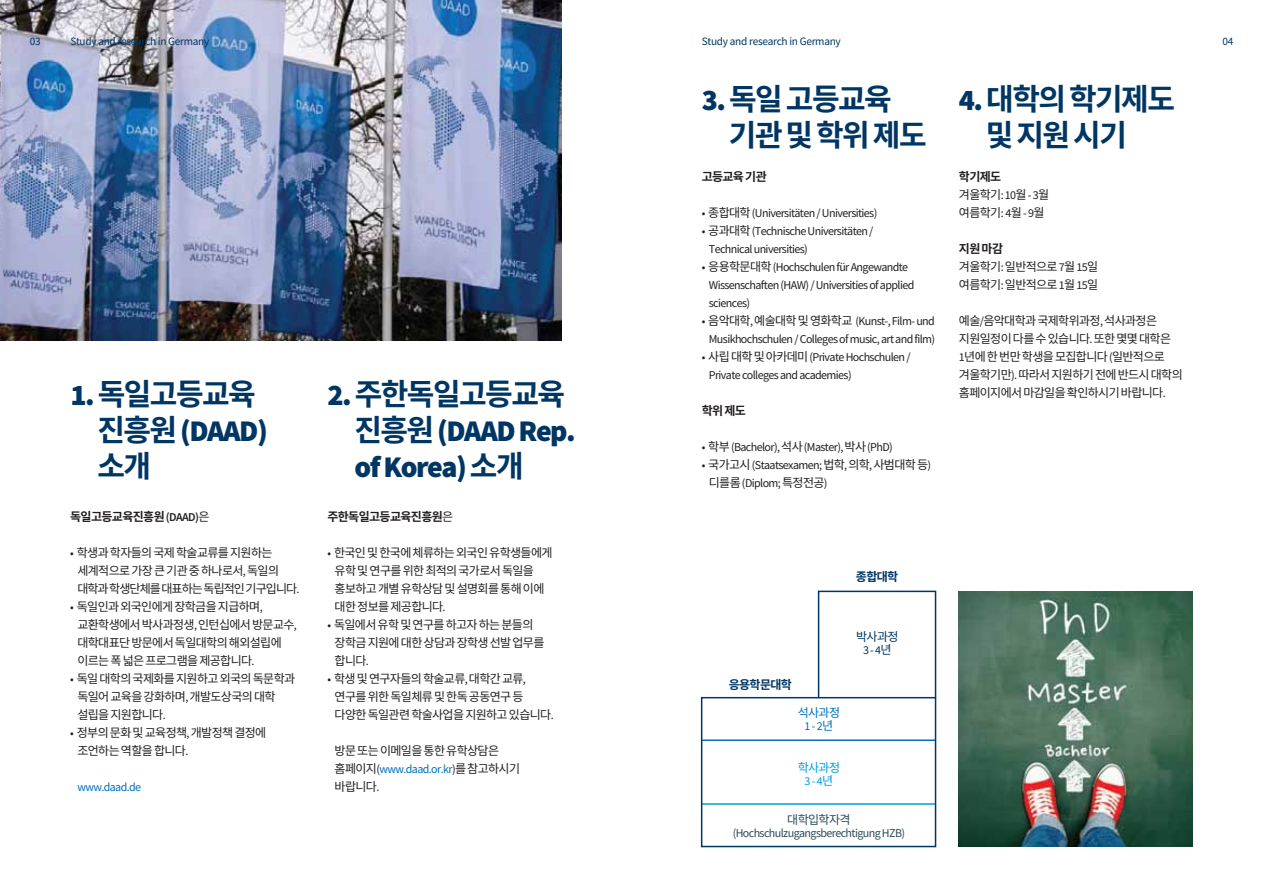
<style>
.page{position:relative;width:1263px;height:893px;background:#fff}
.page>*{position:absolute;margin:0;border:0;box-sizing:border-box;transform-origin:0 0}
.t1{font:700 30px/36px "Source Han Sans HWK";letter-spacing:-.05em;color:#003663}
.t2{font:900 30px/36px "Source Sans Pro";letter-spacing:-.05em;color:#003663}
.t3{font:12px/18px "Source Han Sans HWK";letter-spacing:-.05em;color:#231f20}
.t4{font:12px/18px "Source Sans Pro";letter-spacing:-.05em;color:#231f20}
.t5{font:12px "Source Sans Pro";letter-spacing:-.05em;color:#0072bc}
.t6{font:700 12px "Source Han Sans HWK";letter-spacing:-.05em;color:#231f20}
.t7{font:12px "Source Sans Pro";letter-spacing:-.05em;color:#2b4b5a}
.t8{font:700 12px "Source Han Sans HWK";letter-spacing:-.05em;color:#003663}
.t9{font:12px "Source Han Sans HWK";letter-spacing:-.05em;color:#2b4b5a}
.t10{font:12px "Source Han Sans HWK";color:#0072bc}
.t11{font:12px "Source Han Sans HWK";color:#009fdf}
.t12{font:12px "Source Sans Pro";color:#009fdf}
.t13{font:12px "Source Han Sans HWK";color:#003663}
.t14{font:12px "Source Sans Pro";color:#003663}
.t15{font:11.25px "Source Sans Pro";letter-spacing:-.025em;color:#003663}
.s1{font-family:"Source Sans Pro";font-weight:900}
.s2{font-family:"Source Han Sans HWK";font-weight:700}
.s3{font-family:"Source Sans Pro";font-weight:600}
.s4{font-weight:400}
.s5{font-family:"Source Sans Pro"}
.s6{font-family:"Source Han Sans HWK";color:#231f20}
.s7{color:#231f20}
.s8{font-family:"Source Han Sans HWK"}
.s9{font-weight:700}
</style>
<div class="page">
<img style="left:0;top:0;width:561px;height:340px">
<hr style="left:702px;top:739px;width:233px;height:2px;background:#0072bc">
<hr style="left:702px;top:803px;width:233px;height:2px;background:#009fdf">
<div style="left:818px;top:591px;width:118px;height:107px;border:2px solid #003663"></div>
<div style="left:701px;top:697px;width:235px;height:150px;border:2px solid #003663"></div>
<img style="left:959px;top:591px;width:234px;height:255px">
<p class="t15" style="left:70px;top:35px;width:140px">Study and research in Germany</p>
<p class="t15" style="left:702px;top:35px;width:140px">Study and research in Germany</p>
<p class="t15" style="left:30px;top:35px;width:12px">03</p>
<p class="t15" style="left:1222px;top:35px;width:12px">04</p>
<h1 class="t1" style="left:70px;top:377px;width:187px"><span class="s1">1.</span> 독일고등교육</h1>
<h1 class="t2" style="left:97px;top:413px;width:172px"><span class="s2">진흥원</span> (DAAD)</h1>
<h1 class="t1" style="left:97px;top:449px;width:55px">소개</h1>
<p class="t6" style="left:70px;top:510px;width:141px">독일고등교육진흥원 <span class="s3">(DAAD)</span><span class="s4">은</span></p>
<p class="t3" style="left:77px;top:544px;width:223px;text-indent:-7px"><span class="s5">•</span> 학생과학자들의국제학술교류를지원하는 세계적으로가장큰기관중하나로서<span class="s5">,</span> 독일의 대학과학생단체를대표하는독립적인기구입니다<span class="s5">.</span></p>
<p class="t3" style="left:77px;top:598px;width:221px;text-indent:-7px"><span class="s5">•</span> 독일인과외국인에게장학금을지급하며<span class="s5">, </span>교환학생에서박사과정생<span class="s5">,</span> 인턴십에서방문교수<span class="s5">, </span>대학대표단방문에서독일대학의해외설립에 이르는폭넓은프로그램을제공합니다<span class="s5">.</span></p>
<p class="t3" style="left:77px;top:670px;width:219px;text-indent:-7px"><span class="s5">•</span> 독일대학의국제화를지원하고외국의독문학과 독일어교육을강화하며<span class="s5">,</span> 개발도상국의대학 설립을지원합니다<span class="s5">.</span></p>
<p class="t3" style="left:77px;top:724px;width:190px;text-indent:-7px"><span class="s5">•</span> 정부의문화및교육정책<span class="s5">,</span> 개발정책결정에 조언하는역할을합니다<span class="s5">.</span></p>
<p class="t5" style="left:77px;top:779px;width:65px">www.daad.de</p>
<h1 class="t1" style="left:327px;top:377px;width:239px"><span class="s1">2.</span> 주한독일고등교육</h1>
<h1 class="t2" style="left:354px;top:413px;width:223px"><span class="s2">진흥원</span> (DAAD Rep. of Korea)<span class="s2">소개</span></h1>
<p class="t6" style="left:327px;top:510px;width:127px">주한독일고등교육진흥원<span class="s4">은</span></p>
<p class="t3" style="left:335px;top:544px;width:219px;text-indent:-7px"><span class="s5">•</span> 한국인및한국에체류하는외국인유학생들에게 유학및연구를위한최적의국가로서독일을 홍보하고개별유학상담및설명회를통해이에 대한정보를제공합니다<span class="s5">.</span></p>
<p class="t3" style="left:335px;top:616px;width:211px;text-indent:-7px"><span class="s5">•</span> 독일에서유학및연구를하고자하는분들의 장학금지원에대한상담과장학생선발업무를 합니다<span class="s5">.</span></p>
<p class="t3" style="left:335px;top:670px;width:220px;text-indent:-7px"><span class="s5">•</span> 학생및연구자들의학술교류<span class="s5">,</span> 대학간교류<span class="s5">, </span>연구를위한독일체류및한독공동연구등 다양한독일관련학술사업을지원하고있습니다<span class="s5">.</span></p>
<p class="t3" style="left:335px;top:742px;width:166px">방문또는이메일을통한유학상담은</p>
<p class="t5" style="left:335px;top:761px;width:187px"><span class="s6">홈페이지</span><span class="s7">(</span>www.daad.or.kr<span class="s7">)</span><span class="s6">를참고하시기</span></p>
<p class="t3" style="left:335px;top:778px;width:46px">바랍니다<span class="s5">.</span></p>
<h1 class="t1" style="left:729px;top:82px;width:199px;text-indent:-27px"><span class="s1">3.</span> 독일고등교육 기관및학위제도</h1>
<p class="t6" style="left:702px;top:169px;width:67px">고등교육기관</p>
<p class="t4" style="left:702px;top:204px;width:177px">• <span class="s8">종합대학</span> (Universitäten / Universities)</p>
<p class="t4" style="left:709px;top:222px;width:166px;text-indent:-7px">• <span class="s8">공과대학</span> (Technische Universitäten /<br>Technical universities)</p>
<p class="t4" style="left:709px;top:258px;width:207px;text-indent:-7px">• <span class="s8">응용학문대학</span> (Hochschulen für Angewandte<br>Wissenschaften (HAW) / Universities of applied sciences)</p>
<p class="t4" style="left:702px;top:312px;width:235px;text-align:center">• <span class="s8">음악대학</span>, <span class="s8">예술대학및영화학교</span> (Kunst-, Film- und<br>Musikhochschulen / Colleges of music, art and film)</p>
<p class="t4" style="left:709px;top:348px;width:203px;text-indent:-7px">• <span class="s8">사립대학및아카데미</span> (Private Hochschulen /<br>Private colleges and academies)</p>
<p class="t6" style="left:702px;top:403px;width:46px">학위제도</p>
<p class="t4" style="left:702px;top:438px;width:193px">• <span class="s8">학부</span> (Bachelor), <span class="s8">석사</span> (Master), <span class="s8">박사</span> (PhD)</p>
<p class="t4" style="left:709px;top:456px;width:224px;text-indent:-7px">• <span class="s8">국가고시</span> (Staatsexamen; <span class="s8">법학</span>, <span class="s8">의학</span>, <span class="s8">사범대학등</span>) <span class="s8">디를롬</span> (Diplom; <span class="s8">특정전공</span>)</p>
<h1 class="t1" style="left:986px;top:82px;width:191px;text-indent:-27px"><span class="s1">4.</span> 대학의학기제도 및지원시기</h1>
<p class="t3" style="left:959px;top:167px;width:92px"><span class="s9">학기제도<br></span>겨울학기<span class="s5">: 10</span>월 <span class="s5">- 3</span>월 여름학기<span class="s5">: 4</span>월 <span class="s5">- 9</span>월</p>
<p class="t3" style="left:959px;top:239px;width:141px"><span class="s9">지원마감<br></span>겨울학기<span class="s5">:</span> 일반적으로 <span class="s5">7</span>월 <span class="s5">15</span>일 여름학기<span class="s5">:</span> 일반적으로 <span class="s5">1</span>월 <span class="s5">15</span>일</p>
<p class="t3" style="left:959px;top:311px;width:225px">예술<span class="s5">/</span>음악대학과국제학위과정<span class="s5">,</span> 석사과정은 지원일정이다를수있습니다<span class="s5">.</span> 또한몇몇대학은<br><span class="s5">1</span>년에한번만학생을모집합니다 <span class="s5">(</span>일반적으로 겨울학기만<span class="s5">).</span> 따라서지원하기전에반드시대학의 홈페이지에서마감일을확인하시기바랍니다<span class="s5">.</span></p>
<p class="t8" style="left:856px;top:570px;width:44px">종합대학</p>
<p class="t8" style="left:729px;top:678px;width:65px">응용학문대학</p>
<p class="t13" style="left:856px;top:630px;width:44px">박사과정</p>
<p class="t14" style="left:863px;top:643px;width:30px">3 - 4<span class="s8">년</span></p>
<p class="t10" style="left:798px;top:706px;width:44px">석사과정</p>
<p class="t5" style="left:805px;top:719px;width:30px">1 - 2<span class="s8">년</span></p>
<p class="t11" style="left:798px;top:761px;width:44px">학사과정</p>
<p class="t12" style="left:805px;top:774px;width:30px">3 - 4<span class="s8">년</span></p>
<p class="t9" style="left:787px;top:813px;width:65px">대학입학자격</p>
<p class="t7" style="left:733px;top:826px;width:174px">(Hochschulzugangsberechtigung HZB)</p>
</div>
